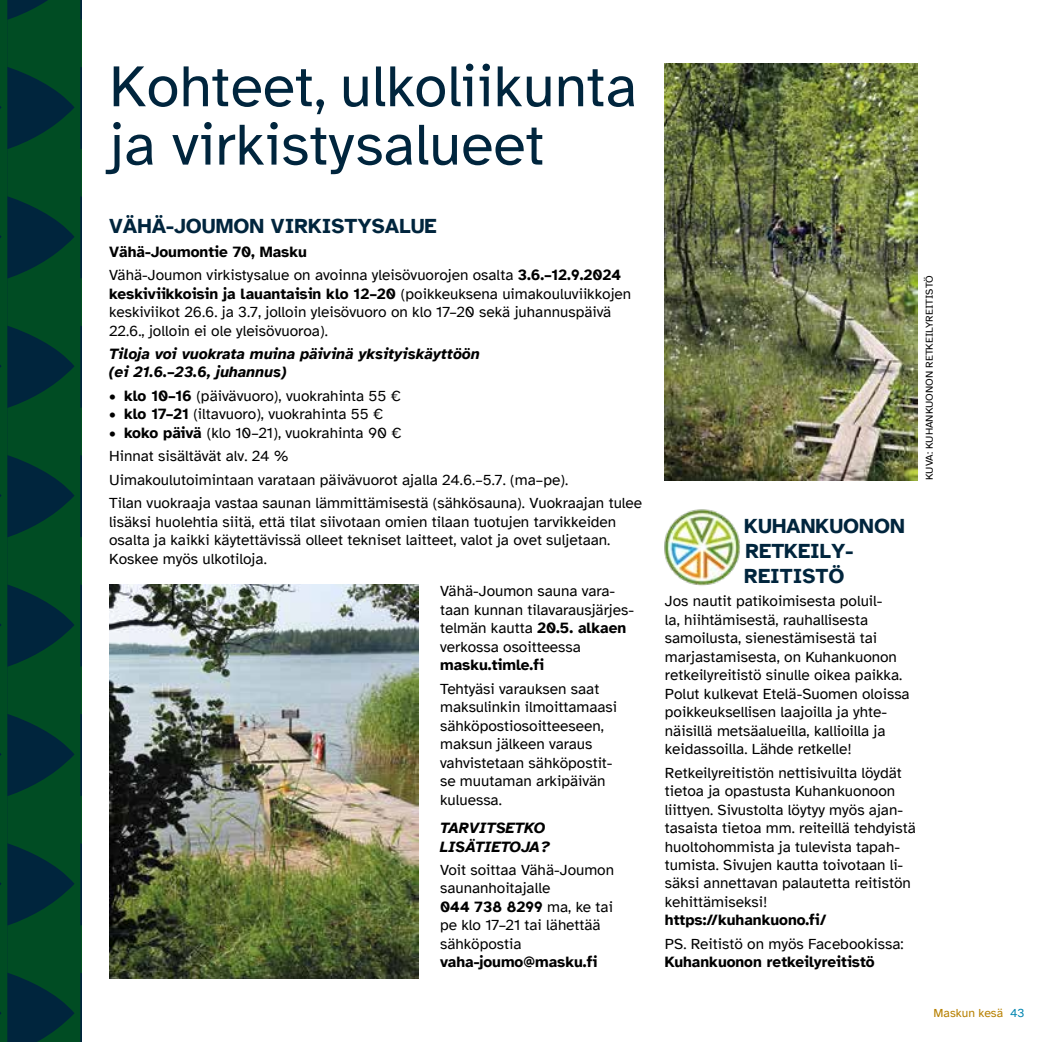
<style>
.page{position:relative;width:1042px;height:1042px;background:#fff}
.page>*{position:absolute;margin:0;border:0;box-sizing:border-box;transform-origin:0 0}
.t1{font:59.68px/58.3px "Atkinson Hyperlegible";color:#00253d}
.t2{font:700 21px/24.8px "Atkinson Hyperlegible";color:#00253d}
.t3{font:15.4px/18.6px "Atkinson Hyperlegible";color:#000}
.t4{font:italic 700 15.4px/18.6px "Atkinson Hyperlegible";color:#000}
.t5{font:700 15.4px "Atkinson Hyperlegible";color:#000}
.t6{font:12.25px "Atkinson Hyperlegible";color:#b78000}
.t7{font:10.5px "Atkinson Hyperlegible";color:#000}
.s1{font-weight:700}
.s2{color:#0085b0}
</style>
<div class="page">
<img style="left:665px;top:63px;width:253px;height:417px">
<svg style="left:7px;top:0;width:73px;height:1042px;background:#003e2c"></svg>
<div style="left:0;top:0;width:7px;height:1042px;background:#004c23"></div>
<svg style="left:80px;top:0;width:2px;height:1042px;background:#003431"></svg>
<img style="left:664px;top:509px;width:76px;height:77px">
<img style="left:109px;top:585px;width:309px;height:394px">
<h1 class="t1" style="left:109px;top:58px;width:529px">Kohteet, ulkoliikunta ja virkistysalueet</h1>
<h2 class="t2" style="left:109px;top:214px;width:329px">VÄHÄ-JOUMON VIRKISTYSALUE</h2>
<p class="t3" style="left:109px;top:240px;width:513px;line-height:23.4px"><span class="s1">Vähä-Joumontie 70, Masku<br></span>Vähä-Joumon virkistysalue on avoinna yleisövuorojen osalta <span class="s1">3.6.–12.9.2024</span></p>
<p class="t3" style="left:109px;top:284px;width:524px"><span class="s1">keskiviikkoisin ja lauantaisin klo 12–20</span> (poikkeuksena uimakouluviikkojen keskiviikot 26.6. ja 3.7, jolloin yleisövuoro on klo 17–20 sekä juhannuspäivä<br>22.6., jolloin ei ole yleisövuoroa).</p>
<p class="t4" style="left:109px;top:344px;width:372px">Tiloja voi vuokrata muina päivinä yksityiskäyttöön (ei 21.6.–23.6, juhannus)</p>
<p class="t3" style="left:109px;top:387px;width:293px"><span class="s1">• klo 10–16</span> (päivävuoro), vuokrahinta 55 €</p>
<p class="t3" style="left:109px;top:405px;width:276px"><span class="s1">• klo 17–21</span> (iltavuoro), vuokrahinta 55 €</p>
<p class="t3" style="left:109px;top:421px;width:534px;line-height:23.4px"><span class="s1">• koko päivä</span> (klo 10–21), vuokrahinta 90 €<br>Hinnat sisältävät alv. 24 %<br>Uimakoulutoimintaan varataan päivävuorot ajalla 24.6.–5.7. (ma–pe).<br>Tilan vuokraaja vastaa saunan lämmittämisestä (sähkösauna). Vuokraajan tulee</p>
<p class="t3" style="left:109px;top:512px;width:509px">lisäksi huolehtia siitä, että tilat siivotaan omien tilaan tuotujen tarvikkeiden osalta ja kaikki käytettävissä olleet tekniset laitteet, valot ja ovet suljetaan.<br>Koskee myös ulkotiloja.</p>
<p class="t3" style="left:440px;top:582px;width:195px">Vähä-Joumon sauna vara&shy;taan kunnan tilavarausjärjes&shy;telmän kautta <span class="s1">20.5. alkaen </span>verkossa osoitteessa</p>
<p class="t5" style="left:440px;top:656px;width:105px">masku.timle.fi</p>
<p class="t3" style="left:440px;top:679px;width:179px">Tehtyäsi varauksen saat maksulinkin ilmoittamaasi sähköpostiosoitteeseen, maksun jälkeen varaus vahvistetaan sähköpostit&shy;se muutaman arkipäivän kuluessa.</p>
<p class="t4" style="left:440px;top:818px;width:112px">TARVITSETKO<br>LISÄTIETOJA?</p>
<p class="t3" style="left:440px;top:861px;width:176px">Voit soittaa Vähä-Joumon saunanhoitajalle<br><span class="s1">044 738 8299</span> ma, ke tai pe klo 17–21 tai lähettää sähköpostia</p>
<p class="t5" style="left:440px;top:953px;width:159px">vaha-joumo@masku.fi</p>
<p class="t7" style="left:923px;top:480px;width:206px;rotate:-90deg">KUVA: KUHANKUONON RETKEILYREITISTÖ</p>
<h2 class="t2" style="left:744px;top:513px;width:162px">KUHANKUONON<br>RETKEILY-<br>REITISTÖ</h2>
<p class="t3" style="left:665px;top:592px;width:246px">Jos nautit patikoimisesta poluil-<br>la, hiihtämisestä, rauhallisesta samoilusta, sienestämisestä tai marjastamisesta, on Kuhankuonon retkeilyreitistö sinulle oikea paikka.<br>Polut kulkevat Etelä-Suomen oloissa poikkeuksellisen laajoilla ja yhte&shy;näisillä metsäalueilla, kallioilla ja keidassoilla. Lähde retkelle!</p>
<p class="t3" style="left:665px;top:763px;width:252px">Retkeilyreitistön nettisivuilta löydät tietoa ja opastusta Kuhankuonoon liittyen. Sivustolta löytyy myös ajan&shy;tasaista tietoa mm. reiteillä tehdyistä huoltohommista ja tulevista tapah&shy;tumista. Sivujen kautta toivotaan li&shy;säksi annettavan palautetta reitistön kehittämiseksi!</p>
<p class="t5" style="left:665px;top:911px;width:163px">https://kuhankuono.fi/</p>
<p class="t3" style="left:665px;top:934px;width:240px">PS. Reitistö on myös Facebookissa:</p>
<p class="t5" style="left:665px;top:953px;width:211px">Kuhankuonon retkeilyreitistö</p>
<p class="t6" style="left:933px;top:1006px;width:92px">Maskun kesä <span class="s2">43</span></p>
</div>
